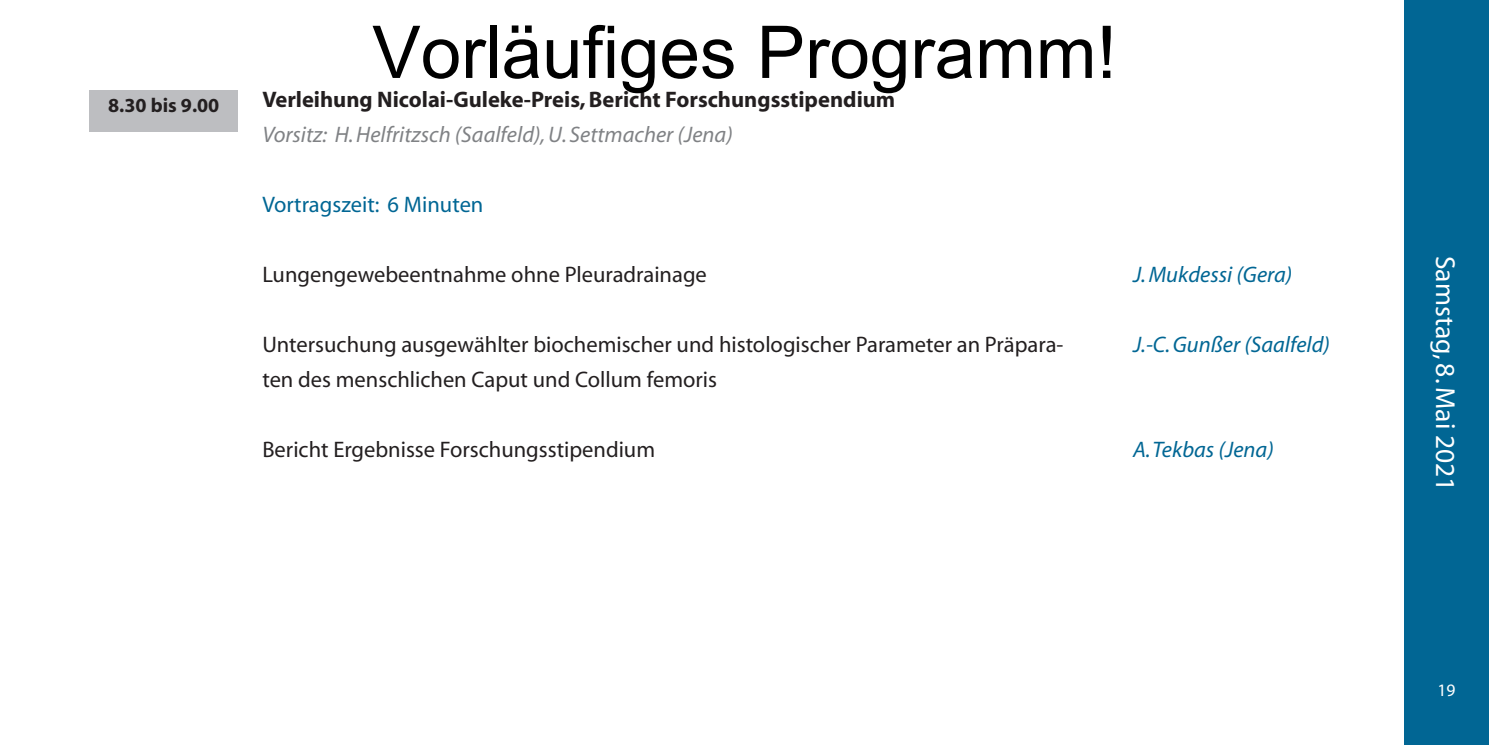
<style>
.page{position:relative;width:1489px;height:745px;background:#fff}
.page>*{position:absolute;margin:0;border:0;box-sizing:border-box;transform-origin:0 0}
.t1{font:72.75px "Arial";color:#000}
.t2{font:27.5px "Myriad";color:#fff}
.t3{font:22.5px/35px "Myriad";color:#231f20}
.t4{font:700 22.5px "Myriad";color:#231f20}
.t5{font:italic 22.5px "Myriad";color:#016694}
.t6{font:italic 22.5px "Myriad";color:#808285}
.t7{font:22.5px "Myriad";color:#016694}
.t8{font:700 20px "Myriad";color:#231f20}
.t9{font:17.5px "Myriad";color:#fff}
</style>
<div class="page">
<div style="left:1403px;top:0;width:85px;height:744px;background:#016694"></div>
<div style="left:89px;top:90px;width:149px;height:42px;background:#bdbec1"></div>
<h1 class="t1" style="left:372px;top:5px;width:746px">Vorläufiges Programm!</h1>
<p class="t3" style="left:90px;top:83px;width:117px">8.00 bis 8.30</p>
<p class="t4" style="left:262px;top:88px;width:634px">Verleihung Nicolai-Guleke-Preis, Bericht Forschungsstipendium</p>
<p class="t6" style="left:262px;top:123px;width:472px">Vorsitz: H. Helfritzsch (Saalfeld), U. Settmacher (Jena)</p>
<p class="t8" style="left:108px;top:95px;width:113px">8.30 bis 9.00</p>
<p class="t7" style="left:262px;top:193px;width:222px">Vortragszeit: 6 Minuten</p>
<p class="t3" style="left:262px;top:258px;width:446px">Lungengewebeentnahme ohne Pleuradrainage</p>
<p class="t3" style="left:262px;top:328px;width:802px">Untersuchung ausgewählter biochemischer und histologischer Parameter an Präpara&shy;ten des menschlichen Caput und Collum femoris</p>
<p class="t3" style="left:262px;top:433px;width:394px">Bericht Ergebnisse Forschungsstipendium</p>
<p class="t5" style="left:1132px;top:263px;width:161px">J. Mukdessi (Gera)</p>
<p class="t5" style="left:1132px;top:333px;width:198px">J.-C. Gunßer (Saalfeld)</p>
<p class="t5" style="left:1132px;top:438px;width:142px">A. Tekbas (Jena)</p>
<p class="t2" style="left:1458px;top:255px;width:237px;rotate:90deg">Samstag, 8. Mai 2021</p>
<p class="t9" style="left:1437px;top:681px;width:19px">19</p>
</div>
